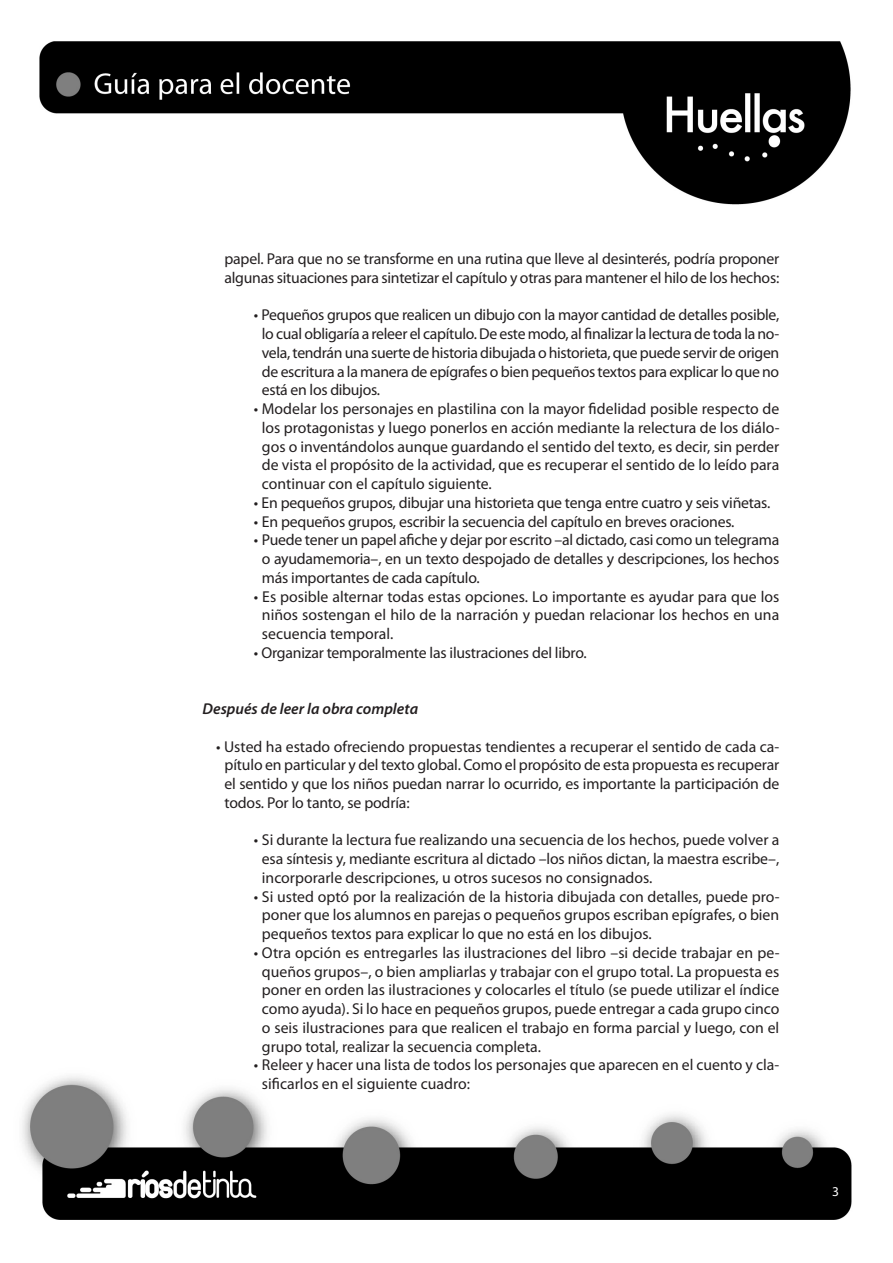
<style>
.page{position:relative;width:893px;height:1263px;background:#fff}
.page>*{position:absolute;margin:0;border:0;box-sizing:border-box;transform-origin:0 0}
.t1{font:15.75px/18.8px "Myriad Pro";letter-spacing:-.015em;color:#231f20;text-align:justify}
.t2{font:italic 600 15.75px "Myriad Pro";color:#231f20}
.t3{font:13.5px "Myriad Pro";color:#fff}
</style>
<div class="page">
<img style="left:22px;top:41px;width:830px;height:1178px">
<p class="t1" style="left:224px;top:251px;width:556px">papel. Para que no se transforme en una rutina que lleve al desinterés, podría proponer algunas situaciones para sintetizar el capítulo y otras para mantener el hilo de los hechos:</p>
<p class="t1" style="left:262px;top:307px;width:519px;text-indent:-8px">• Pequeños grupos que realicen un dibujo con la mayor cantidad de detalles posible, lo cual obligaría a releer el capítulo. De este modo, al finalizar la lectura de toda la no&shy;vela, tendrán una suerte de historia dibujada o historieta, que puede servir de origen de escritura a la manera de epígrafes o bien pequeños textos para explicar lo que no está en los dibujos.</p>
<p class="t1" style="left:262px;top:401px;width:519px;text-indent:-8px">• Modelar los personajes en plastilina con la mayor fidelidad posible respecto de los protagonistas y luego ponerlos en acción mediante la relectura de los diálo&shy;gos o inventándolos aunque guardando el sentido del texto, es decir, sin perder de vista el propósito de la actividad, que es recuperar el sentido de lo leído para continuar con el capítulo siguiente.</p>
<p class="t1" style="left:254px;top:494px;width:518px">• En pequeños grupos, dibujar una historieta que tenga entre cuatro y seis viñetas.</p>
<p class="t1" style="left:254px;top:513px;width:482px">• En pequeños grupos, escribir la secuencia del capítulo en breves oraciones.</p>
<p class="t1" style="left:262px;top:532px;width:519px;text-indent:-8px">• Puede tener un papel afiche y dejar por escrito –al dictado, casi como un telegrama o ayudamemoria–, en un texto despojado de detalles y descripciones, los hechos más importantes de cada capítulo.</p>
<p class="t1" style="left:262px;top:588px;width:519px;text-indent:-8px">• Es posible alternar todas estas opciones. Lo importante es ayudar para que los niños sostengan el hilo de la narración y puedan relacionar los hechos en una secuencia temporal.</p>
<p class="t1" style="left:254px;top:644px;width:334px">• Organizar temporalmente las ilustraciones del libro.</p>
<p class="t2" style="left:203px;top:703px;width:217px">Después de leer la obra completa</p>
<p class="t1" style="left:224px;top:738px;width:556px;text-indent:-8px">• Usted ha estado ofreciendo propuestas tendientes a recuperar el sentido de cada ca&shy;pítulo en particular y del texto global. Como el propósito de esta propuesta es recuperar el sentido y que los niños puedan narrar lo ocurrido, es importante la participación de todos. Por lo tanto, se podría:</p>
<p class="t1" style="left:262px;top:832px;width:519px;text-indent:-8px">• Si durante la lectura fue realizando una secuencia de los hechos, puede volver a esa síntesis y, mediante escritura al dictado –los niños dictan, la maestra escribe–, incorporarle descripciones, u otros sucesos no consignados.</p>
<p class="t1" style="left:262px;top:888px;width:519px;text-indent:-8px">• Si usted optó por la realización de la historia dibujada con detalles, puede pro&shy;poner que los alumnos en parejas o pequeños grupos escriban epígrafes, o bien pequeños textos para explicar lo que no está en los dibujos.</p>
<p class="t1" style="left:262px;top:944px;width:519px;text-indent:-8px">• Otra opción es entregarles las ilustraciones del libro –si decide trabajar en pe&shy;queños grupos–, o bien ampliarlas y trabajar con el grupo total. La propuesta es poner en orden las ilustraciones y colocarles el título (se puede utilizar el índice como ayuda). Si lo hace en pequeños grupos, puede entregar a cada grupo cinco o seis ilustraciones para que realicen el trabajo en forma parcial y luego, con el grupo total, realizar la secuencia completa.</p>
<p class="t1" style="left:262px;top:1057px;width:519px;text-indent:-8px">• Releer y hacer una lista de todos los personajes que aparecen en el cuento y cla&shy;sificarlos en el siguiente cuadro:</p>
<p class="t3" style="left:832px;top:1187px;width:8px">3</p>
</div>
